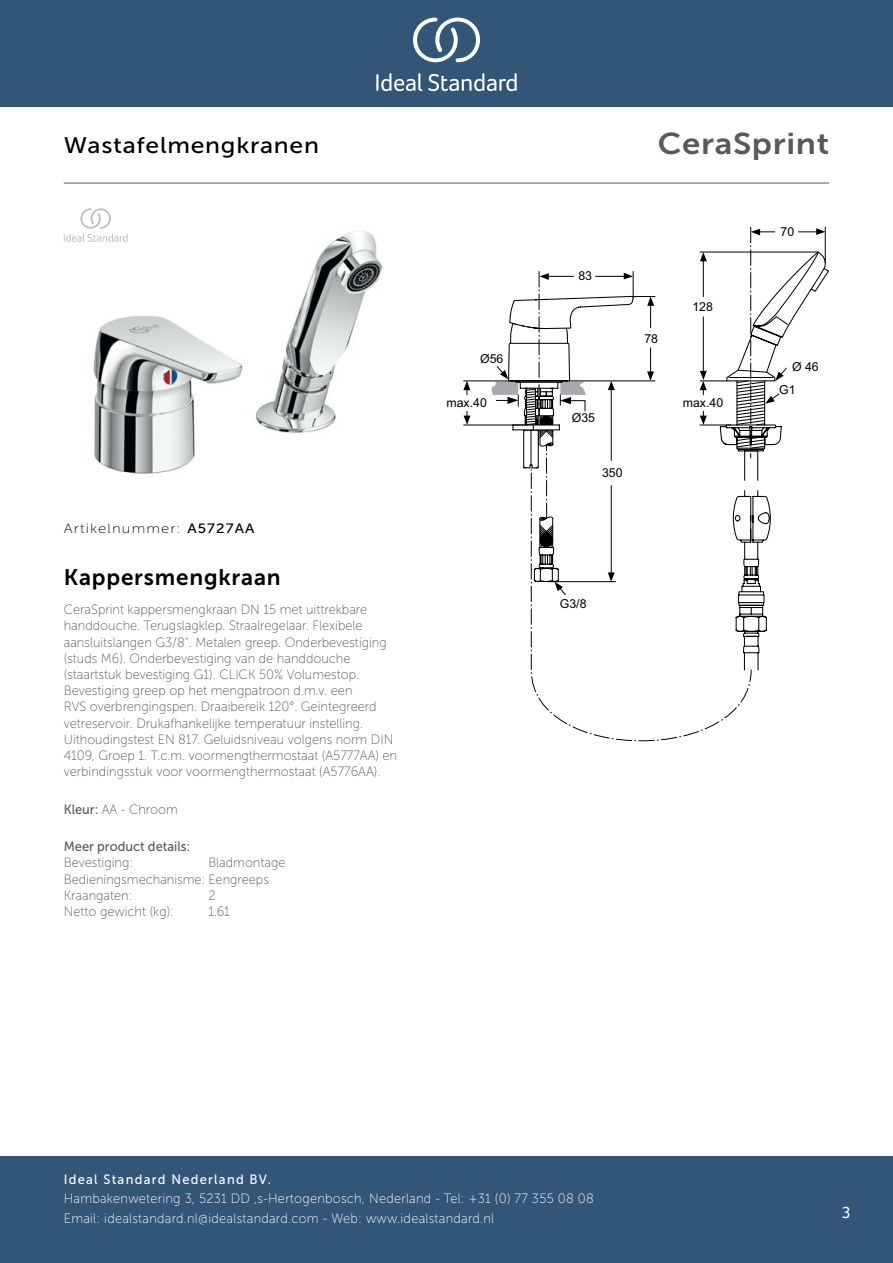
<style>
.page{position:relative;width:893px;height:1263px;background:#fff}
.page>*{position:absolute;margin:0;border:0;box-sizing:border-box;transform-origin:0 0}
.t1{font:30px "Museo Sans 700";letter-spacing:.02em;color:#58595b;scale:1.1 1}
.t2{font:22.5px "Museo Sans 500";letter-spacing:.03em;color:#000;scale:1.1 1}
.t3{font:22.5px "Museo Sans 700";letter-spacing:.035em;color:#000}
.t4{font:15px "Tahoma";color:#fff}
.t5{font:13.5px/16.2px "Museo Sans 100";color:#58595b;scale:.95 1}
.t6{font:13.5px/19.5px "Museo Sans 100";letter-spacing:.02em;color:#fff;scale:.95 1}
.t7{font:13.5px "Museo Sans 500";letter-spacing:.1em;color:#fff;scale:.95 1}
.t8{font:13.5px "Museo Sans 100";letter-spacing:.075em;color:#000;scale:1.1 1}
.t9{font:13.5px "Museo Sans 500";color:#58595b;scale:.95 1}
.t10{font:12.3px/22.2px "Arial";color:#000}
.s1{font-family:"Museo Sans 500"}
</style>
<div class="page">
<div style="left:0;top:1157px;width:893px;height:106px;background:#325678"></div>
<div style="left:0;top:0;width:893px;height:107px;background:#325678"></div>
<svg style="left:428px;top:73px;width:89px;height:18px"></svg>
<svg style="left:376px;top:73px;width:46px;height:18px"></svg>
<svg style="left:413px;top:18px;width:67px;height:44px"></svg>
<hr style="left:64px;top:183px;width:765px;height:1px;background:#58595b">
<img style="left:93px;top:231px;width:290px;height:243px">
<svg style="left:531px;top:671px;width:221px;height:70px"></svg>
<svg style="left:530px;top:547px;width:237px;height:124px"></svg>
<svg style="left:533px;top:495px;width:238px;height:88px"></svg>
<svg style="left:586px;top:251px;width:173px;height:244px"></svg>
<hr style="left:596px;top:276px;width:32px;height:1px;background:#000">
<hr style="left:569px;top:381px;width:86px;height:1px;background:#000">
<svg style="left:624px;top:271px;width:31px;height:57px"></svg>
<svg style="left:647px;top:348px;width:7px;height:33px"></svg>
<hr style="left:464px;top:381px;width:56px;height:1px;background:#000">
<hr style="left:464px;top:425px;width:64px;height:1px;background:#000">
<svg style="left:463px;top:381px;width:7px;height:14px"></svg>
<svg style="left:463px;top:411px;width:7px;height:14px"></svg>
<svg style="left:534px;top:568px;width:32px;height:27px"></svg>
<svg style="left:489px;top:271px;width:97px;height:276px"></svg>
<hr style="left:548px;top:581px;width:68px;height:1px;background:#000">
<hr style="left:611px;top:385px;width:1px;height:75px;background:#000">
<hr style="left:611px;top:485px;width:1px;height:91px;background:#000">
<svg style="left:608px;top:572px;width:7px;height:10px"></svg>
<svg style="left:700px;top:227px;width:129px;height:231px"></svg>
<svg style="left:608px;top:381px;width:7px;height:9px"></svg>
<svg style="left:64px;top:208px;width:64px;height:34px"></svg>
<h2 class="t2" style="left:64px;top:133px;width:234px">Wastafelmengkranen</h2>
<h1 class="t1" style="left:658px;top:127px;width:157px">CeraSprint</h1>
<p class="t8" style="left:64px;top:521px;width:175px">Artikelnummer: <span class="s1">A5727AA</span></p>
<h2 class="t3" style="left:64px;top:565px;width:218px">Kappersmengkraan</h2>
<p class="t5" style="left:64px;top:602px;width:352px">CeraSprint kappersmengkraan DN 15 met uittrekbare handdouche. Terugslagklep. Straalregelaar. Flexibele aansluitslangen G3/8“. Metalen greep. Onderbevestiging (studs M6). Onderbevestiging van de handdouche (staartstuk bevestiging G1). CLICK 50% Volumestop.<br>Bevestiging greep op het mengpatroon d.m.v. een<br>RVS overbrengingspen. Draaibereik 120°. Geïntegreerd vetreservoir. Drukafhankelijke temperatuur instelling.<br>Uithoudingstest EN 817. Geluidsniveau volgens norm DIN 4109, Groep 1. T.c.m. voormengthermostaat (A5777AA) en verbindingsstuk voor voormengthermostaat (A5776AA).</p>
<p class="t5" style="left:64px;top:801px;width:122px"><span class="s1">Kleur:</span> AA - Chroom</p>
<p class="t9" style="left:64px;top:839px;width:135px">Meer product details:</p>
<p class="t5" style="left:64px;top:855px;width:74px">Bevestiging:</p>
<p class="t5" style="left:64px;top:855px;width:235px;text-indent:145px">Bladmontage<br>Bedieningsmechanisme: Eengreeps<br>Kraangaten:</p>
<p class="t5" style="left:208px;top:887px;width:9px">2</p>
<p class="t5" style="left:64px;top:903px;width:118px">Netto gewicht (kg):</p>
<p class="t5" style="left:208px;top:903px;width:24px">1.61</p>
<p class="t10" style="left:480px;top:348px;width:25px">Ø56</p>
<p class="t10" style="left:446px;top:392px;width:42px">max.40</p>
<p class="t10" style="left:578px;top:265px;width:15px">83</p>
<p class="t10" style="left:644px;top:328px;width:15px">78</p>
<p class="t10" style="left:572px;top:407px;width:25px">Ø35</p>
<p class="t10" style="left:602px;top:462px;width:22px">350</p>
<p class="t10" style="left:692px;top:295px;width:22px">128</p>
<p class="t10" style="left:683px;top:392px;width:42px">max.40</p>
<p class="t10" style="left:560px;top:593px;width:28px">G3/8</p>
<p class="t10" style="left:780px;top:221px;width:15px">70</p>
<p class="t10" style="left:779px;top:356px;width:41px;text-indent:13px">Ø 46<br>G1</p>
<p class="t7" style="left:64px;top:1172px;width:220px">Ideal Standard Nederland BV.</p>
<p class="t6" style="left:64px;top:1189px;width:559px">Hambakenwetering 3, 5231 DD ‚s-Hertogenbosch, Nederland - Tel: +31 (0) 77 355 08 08<br>Email: idealstandard.nl@idealstandard.com - Web: www.idealstandard.nl</p>
<p class="t4" style="left:842px;top:1203px;width:10px">3</p>
</div>
